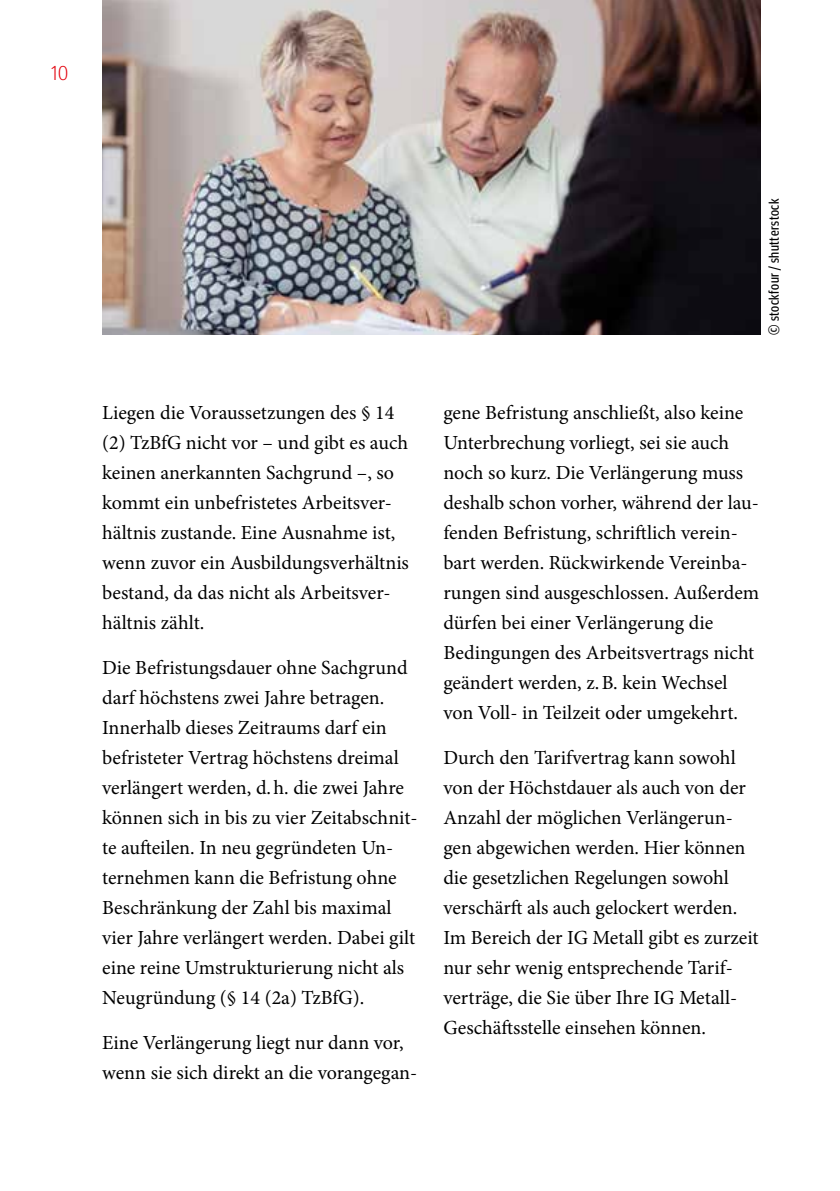
<style>
.page{position:relative;width:840px;height:1191px;background:#fff}
.page>*{position:absolute;margin:0;border:0;box-sizing:border-box;transform-origin:0 0}
.t1{font:20px/30px "Minion Pro";color:#000}
.t2{font:300 20px "Meta Headline Cond OT";color:#e3000b}
.t3{font:14px "Meta Headline Cond OT";letter-spacing:.04em;color:#000}
</style>
<div class="page">
<img style="left:102px;top:0;width:658px;height:334px">
<p class="t2" style="left:51px;top:61px;width:19px">10</p>
<p class="t3" style="left:765px;top:334px;width:138px;rotate:-90deg">© stockfour / shutterstock</p>
<p class="t1" style="left:102px;top:398px;width:308px">Liegen die Voraussetzungen des § 14 (2) TzBfG nicht vor – und gibt es auch keinen anerkannten Sachgrund –, so kommt ein unbefristetes Arbeitsver&shy;hältnis zustande. Eine Ausnahme ist, wenn zuvor ein Ausbildungsverhältnis bestand, da das nicht als Arbeitsver&shy;hältnis zählt.</p>
<p class="t1" style="left:102px;top:653px;width:317px">Die Befristungsdauer ohne Sachgrund darf höchstens zwei Jahre betragen.<br>Innerhalb dieses Zeitraums darf ein befristeter Vertrag höchstens dreimal verlängert werden, d.h. die zwei Jahre können sich in bis zu vier Zeitabschnit&shy;te auf-teilen. In neu gegründeten Un&shy;ternehmen kann die Befristung ohne Beschränkung der Zahl bis maximal vier Jahre verlängert werden. Dabei gilt eine reine Umstrukturierung nicht als Neugründung (§ 14 (2a) TzBfG).</p>
<p class="t1" style="left:102px;top:1028px;width:316px">Eine Verlängerung liegt nur dann vor, wenn sie sich direkt an die vorangegan-</p>
<p class="t1" style="left:443px;top:398px;width:317px">gene Befristung anschließt, also keine Unterbrechung vorliegt, sei sie auch noch so kurz. Die Verlängerung muss deshalb schon vorher, während der lau&shy;fenden Befristung, schriftlich verein&shy;bart werden. Rückwirkende Vereinba&shy;rungen sind ausgeschlossen. Außerdem dürfen bei einer Verlängerung die Bedingungen des Arbeitsvertrags nicht geändert werden, z.B. kein Wechsel von Voll- in Teilzeit oder umgekehrt.</p>
<p class="t1" style="left:443px;top:743px;width:317px">Durch den Tarifvertrag kann sowohl von der Höchstdauer als auch von der Anzahl der möglichen Verlängerun&shy;gen abgewichen werden. Hier können die gesetzlichen Regelungen sowohl verschärft als auch gelockert werden.<br>Im Bereich der IG Metall gibt es zurzeit nur sehr wenig entsprechende Tarif&shy;verträge, die Sie über Ihre IG Metall-Geschäftsstelle einsehen können.</p>
</div>
